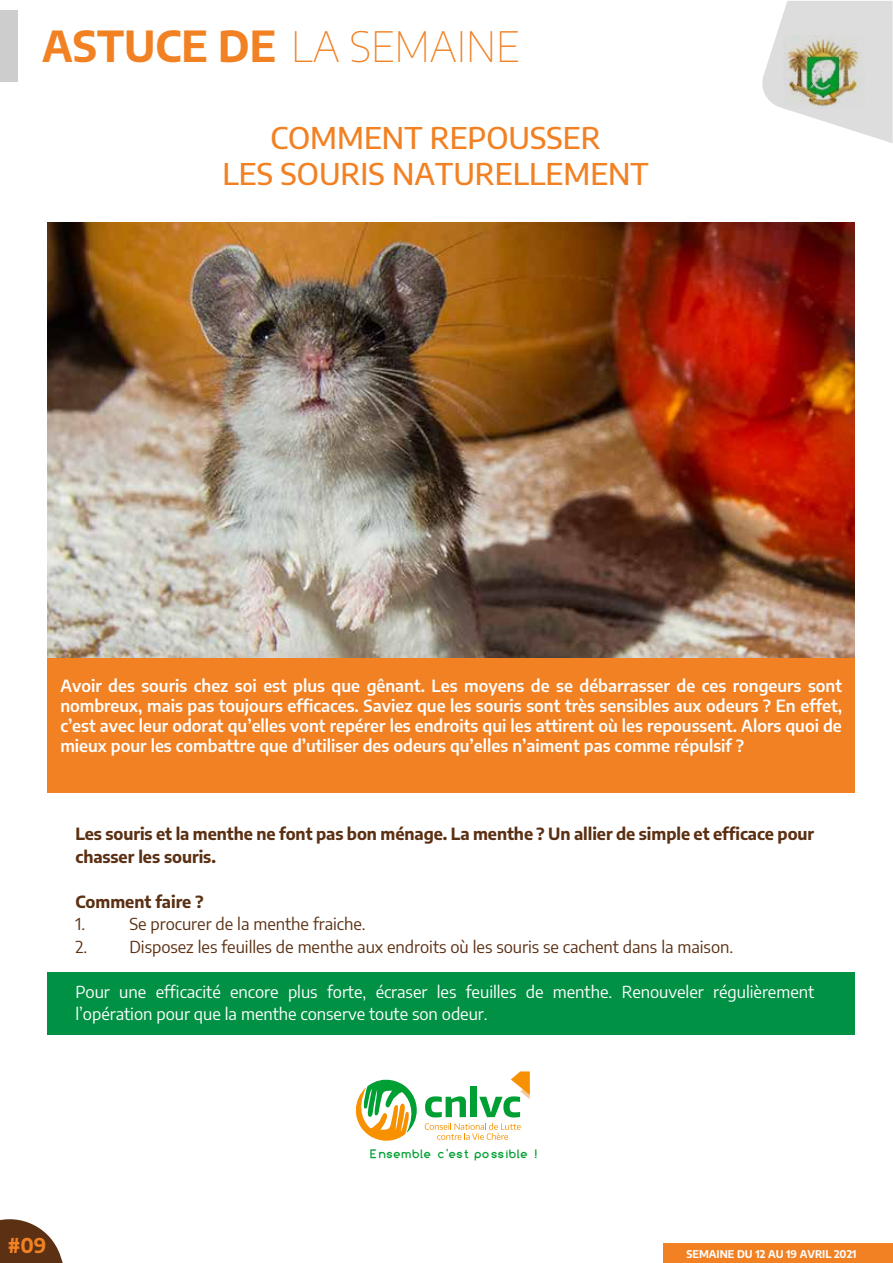
<style>
.page{position:relative;width:893px;height:1263px;background:#fff}
.page>*{position:absolute;margin:0;border:0;box-sizing:border-box;transform-origin:0 0}
.t1{font:100 42px "Encode Sans";color:#f18123}
.t2{font:500 30px/36px "Encode Sans";color:#f18123;text-align:center}
.t3{font:700 20.1px "Encode Sans";color:#f18123}
.t4{font:600 16.5px/19.8px "Encode Sans";color:#fff;text-align:justify}
.t5{font:16.5px/22.5px "Encode Sans";letter-spacing:-.005em;color:#fff}
.t6{font:700 16.5px/22.5px "Encode Sans";letter-spacing:-.005em;color:#5b3013}
.t7{font:16.5px "Encode Sans";letter-spacing:-.005em;color:#5b3013}
.t8{font:700 12px "Comfortaa";letter-spacing:.08em;color:#009f33}
.t9{font:700 10.5px "Encode Sans";color:#fff}
.s1{font-weight:700}
</style>
<div class="page">
<div style="left:47px;top:972px;width:808px;height:63px;background:#009145"></div>
<svg style="left:762px;top:1px;width:131px;height:142px"></svg>
<img style="left:784px;top:35px;width:81px;height:74px">
<div style="left:663px;top:1244px;width:230px;height:19px;background:#f18123"></div>
<svg style="left:0;top:1219px;width:63px;height:44px"></svg>
<div style="left:0;top:10px;width:18px;height:71px;background:#cdcdcd"></div>
<img style="left:47px;top:222px;width:808px;height:436px">
<div style="left:47px;top:658px;width:808px;height:134px;background:#f18123"></div>
<svg style="left:355px;top:1079px;width:62px;height:62px"></svg>
<svg style="left:425px;top:1096px;width:41px;height:21px"></svg>
<div style="left:470px;top:1086px;width:7px;height:31px;background:#009f33"></div>
<svg style="left:425px;top:1123px;width:96px;height:17px"></svg>
<svg style="left:479px;top:1071px;width:51px;height:46px"></svg>
<h1 class="t1" style="left:42px;top:17px;width:479px"><span class="s1">ASTUCE DE</span> LA SEMAINE</h1>
<h2 class="t2" style="left:222px;top:119px;width:428px">COMMENT REPOUSSER<br>LES SOURIS NATURELLEMENT</h2>
<p class="t4" style="left:60px;top:675px;width:783px">Avoir des souris chez soi est plus que gênant. Les moyens de se débarrasser de ces rongeurs sont nombreux, mais pas toujours efficaces. Saviez que les souris sont très sensibles aux odeurs ? En effet, c’est avec leur odorat qu’elles vont repérer les endroits qui les attirent où les repoussent. Alors quoi de mieux pour les combattre que d’utiliser des odeurs qu’elles n’aiment pas comme répulsif ?</p>
<p class="t6" style="left:75px;top:821px;width:740px">Les souris et la menthe ne font pas bon ménage. La menthe ? Un allier de simple et efficace pour chasser les souris.</p>
<p class="t6" style="left:75px;top:889px;width:130px">Comment faire ?</p>
<p class="t7" style="left:75px;top:912px;width:11px">1.</p>
<p class="t7" style="left:129px;top:912px;width:238px">Se procurer de la menthe fraiche.</p>
<p class="t7" style="left:75px;top:935px;width:13px">2.</p>
<p class="t7" style="left:129px;top:935px;width:605px">Disposez les feuilles de menthe aux endroits où les souris se cachent dans la maison.</p>
<p class="t5" style="left:75px;top:979px;width:740px">Pour une efficacité encore plus forte, écraser les feuilles de menthe. Renouveler régulièrement l’opération pour que la menthe conserve toute son odeur.</p>
<p class="t3" style="left:8px;top:1230px;width:40px">#09</p>
<p class="t8" style="left:370px;top:1147px;width:169px">E nsemble c'est po ssible !</p>
<p class="t9" style="left:686px;top:1246px;width:172px">SEMAINE DU 12 AU 19 AVRIL 2021</p>
</div>
